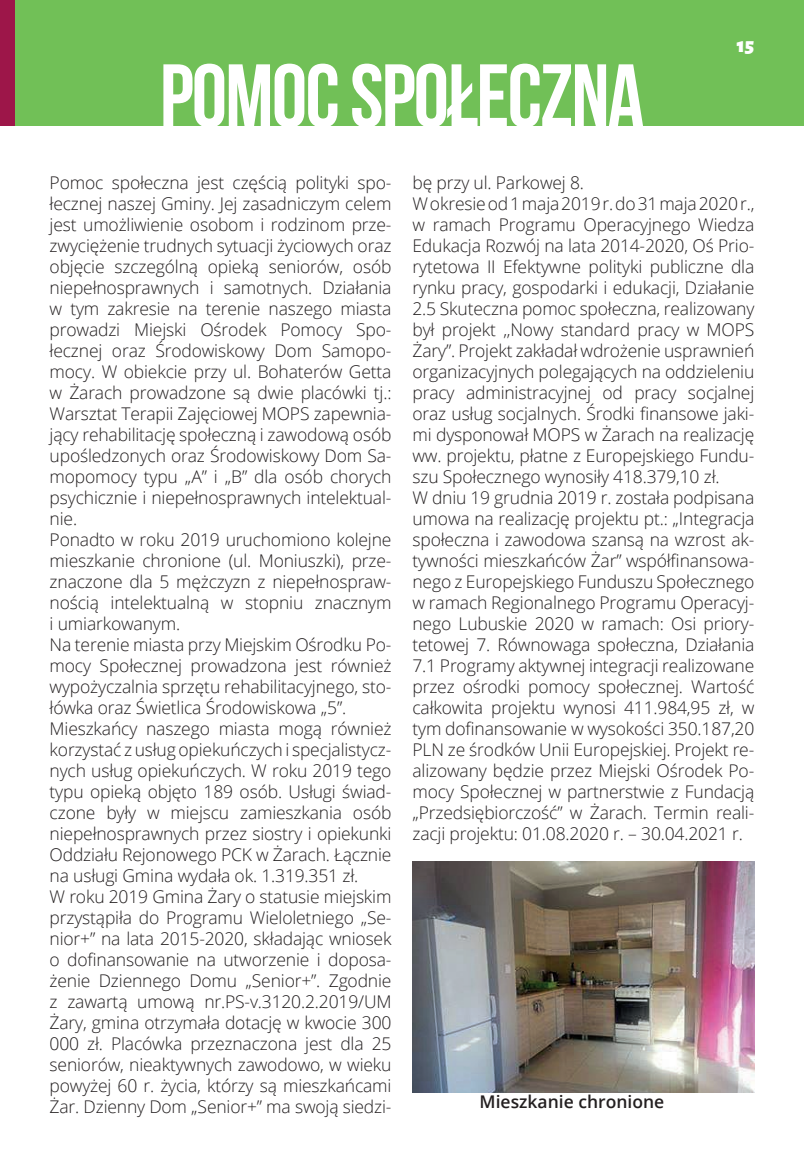
<style>
.page{position:relative;width:804px;height:1166px;background:#fff}
.page>*{position:absolute;margin:0;border:0;box-sizing:border-box;transform-origin:0 0}
.t1{font:89.25px "Bebas Neue";letter-spacing:-.02em;color:#fff}
.t2{font:900 21px "Alegreya Sans";color:#fff}
.t3{font:300 17.5px/21px "Open Sans";letter-spacing:-.01em;color:#231f20}
.t4{font:600 17.5px "Open Sans";color:#231f20}
</style>
<div class="page">
<div style="left:0;top:0;width:804px;height:126px;background:#71c057"></div>
<div style="left:0;top:0;width:15px;height:126px;background:#9d1649"></div>
<img style="left:412px;top:861px;width:342px;height:231px">
<h1 class="t1" style="left:160px;top:47px;width:486px">POMOC SPOŁECZNA</h1>
<p class="t2" style="left:737px;top:28px;width:19px">15</p>
<p class="t3" style="left:50px;top:172px;width:343px">Pomoc społeczna jest częścią polityki spo&shy;łecznej naszej Gminy. Jej zasadniczym celem jest umożliwienie osobom i rodzinom prze&shy;zwyciężenie trudnych sytuacji życiowych oraz objęcie szczególną opieką seniorów, osób niepełnosprawnych i samotnych. Działania w tym zakresie na terenie naszego miasta prowadzi Miejski Ośrodek Pomocy Spo&shy;łecznej oraz Środowiskowy Dom Samopo&shy;mocy. W obiekcie przy ul. Bohaterów Getta w Żarach prowadzone są dwie placówki tj.:<br>Warsztat Terapii Zajęciowej MOPS zapewnia&shy;jący rehabilitację społeczną i zawodową osób upośledzonych oraz Środowiskowy Dom Sa&shy;mopomocy typu „A” i „B” dla osób chorych psychicznie i niepełnosprawnych intelektual&shy;nie.<br>Ponadto w roku 2019 uruchomiono kolejne mieszkanie chronione (ul. Moniuszki), prze&shy;znaczone dla 5 mężczyzn z niepełnospraw&shy;nością intelektualną w stopniu znacznym i umiarkowanym.<br>Na terenie miasta przy Miejskim Ośrodku Po&shy;mocy Społecznej prowadzona jest również wypożyczalnia sprzętu rehabilitacyjnego, sto&shy;łówka oraz Świetlica Środowiskowa „5”.<br>Mieszkańcy naszego miasta mogą również korzystać z usług opiekuńczych i specjalistycz&shy;nych usług opiekuńczych. W roku 2019 tego typu opieką objęto 189 osób. Usługi świad&shy;czone były w miejscu zamieszkania osób niepełnosprawnych przez siostry i opiekunki Oddziału Rejonowego PCK w Żarach. Łącznie na usługi Gmina wydała ok. 1.319.351 zł.<br>W roku 2019 Gmina Żary o statusie miejskim przystąpiła do Programu Wieloletniego „Se&shy;nior+” na lata 2015-2020, składając wniosek o dofinansowanie na utworzenie i doposa&shy;żenie Dziennego Domu „Senior+”. Zgodnie z zawartą umową nr.PS-v.3120.2.2019/UM Żary, gmina otrzymała dotację w kwocie 300<br>000 zł. Placówka przeznaczona jest dla 25 seniorów, nieaktywnych zawodowo, w wieku powyżej 60 r. życia, którzy są mieszkańcami Żar. Dzienny Dom „Senior+” ma swoją siedzi-</p>
<p class="t3" style="left:412px;top:172px;width:343px">bę przy ul. Parkowej 8.<br>W okresie od 1 maja 2019 r. do 31 maja 2020 r., w ramach Programu Operacyjnego Wiedza Edukacja Rozwój na lata 2014-2020, Oś Prio&shy;rytetowa II Efektywne polityki publiczne dla rynku pracy, gospodarki i edukacji, Działanie 2.5 Skuteczna pomoc społeczna, realizowany był projekt ,,Nowy standard pracy w MOPS Żary”. Projekt zakładał wdrożenie usprawnień organizacyjnych polegających na oddzieleniu pracy administracyjnej od pracy socjalnej oraz usług socjalnych. Środki finansowe jaki&shy;mi dysponował MOPS w Żarach na realizację ww. projektu, płatne z Europejskiego Fundu&shy;szu Społecznego wynosiły 418.379,10 zł.<br>W dniu 19 grudnia 2019 r. została podpisana umowa na realizację projektu pt.: „Integracja społeczna i zawodowa szansą na wzrost ak&shy;tywności mieszkańców Żar” współfinansowa&shy;nego z Europejskiego Funduszu Społecznego w ramach Regionalnego Programu Operacyj&shy;nego Lubuskie 2020 w ramach: Osi priory&shy;tetowej 7. Równowaga społeczna, Działania 7.1 Programy aktywnej integracji realizowane przez ośrodki pomocy społecznej. Wartość całkowita projektu wynosi 411.984,95 zł, w tym dofinansowanie w wysokości 350.187,20<br>PLN ze środków Unii Europejskiej. Projekt re&shy;alizowany będzie przez Miejski Ośrodek Po&shy;mocy Społecznej w partnerstwie z Fundacją „Przedsiębiorczość” w Żarach. Termin reali&shy;zacji projektu: 01.08.2020 r. – 30.04.2021 r.</p>
<p class="t4" style="left:479px;top:1089px;width:186px">Mieszkanie chronione</p>
</div>
